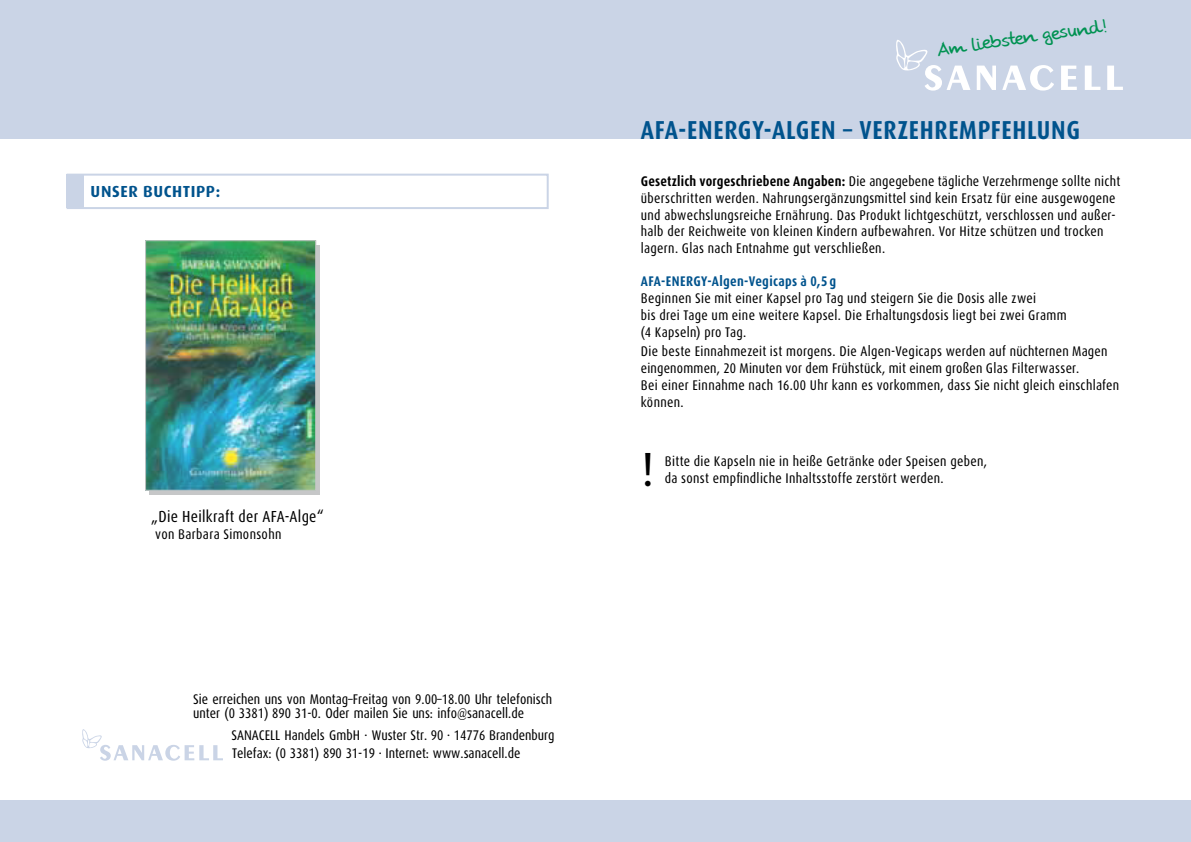
<style>
.page{position:relative;width:1191px;height:842px;background:#fff}
.page>*{position:absolute;margin:0;border:0;box-sizing:border-box;transform-origin:0 0}
.t1{font:48px "Dax Condensed";color:#000}
.t2{font:700 26px "Dax Condensed";letter-spacing:.025em;color:#00538d}
.t3{font:20px "HW Stone";color:#009252}
.t4{font:16px "Dax Condensed";letter-spacing:.02em;color:#000}
.t5{font:700 16px "Dax";letter-spacing:.035em;color:#00538d}
.t6{font:14px/16.8px "Dax Condensed";letter-spacing:.02em;color:#000}
.t7{font:14px/14px "Dax Condensed";color:#000}
.t8{font:700 14px "Dax Condensed";letter-spacing:.025em;color:#00538d}
.s1{font-weight:700}
</style>
<div class="page">
<div style="left:0;top:0;width:1191px;height:139px;background:#cad4e6"></div>
<div style="left:0;top:801px;width:1191px;height:41px;background:#cad4e6"></div>
<div style="left:67px;top:175px;width:17px;height:33px;background:#cad4e6"></div>
<div style="left:67px;top:174px;width:482px;height:35px;border:2px solid #cad4e6"></div>
<svg style="left:82px;top:729px;width:141px;height:32px"></svg>
<svg style="left:896px;top:40px;width:227px;height:51px"></svg>
<div style="left:150px;top:245px;width:170px;height:249px;background:#c6c7c8"></div>
<img style="left:147px;top:242px;width:167px;height:247px">
<div style="left:145px;top:240px;width:171px;height:251px;border:1px solid #c6c7c8"></div>
<p class="t5" style="left:91px;top:182px;width:131px">UNSER BUCHTIPP:</p>
<p class="t4" style="left:150px;top:507px;width:175px">„Die Heilkraft der AFA-Alge“</p>
<p class="t6" style="left:155px;top:526px;width:128px">von Barbara Simonsohn</p>
<p class="t7" style="left:193px;top:693px;width:360px">Sie erreichen uns von Montag–Freitag von 9.00–18.00 Uhr telefonisch unter (0 3381) 890 31-0. Oder mailen Sie uns: info@sanacell.de</p>
<p class="t7" style="left:231px;top:727px;width:324px;line-height:18px">SANACELL Handels GmbH · Wuster Str. 90 · 14776 Brandenburg<br>Telefax: (0 3381) 890 31-19 · Internet: www.sanacell.de</p>
<h3 class="t3" style="left:935px;top:39px;width:173px;rotate:-8deg">Am liebsten gesund!</h3>
<h2 class="t2" style="left:641px;top:115px;width:441px">AFA-ENERGY-ALGEN – VERZEHREMPFEHLUNG</h2>
<p class="t6" style="left:641px;top:173px;width:481px"><span class="s1">Gesetzlich vorgeschriebene Angaben:</span> Die angegebene tägliche Verzehrmenge sollte nicht überschritten werden. Nahrungsergänzungsmittel sind kein Ersatz für eine ausgewogene und abwechslungsreiche Ernährung. Das Produkt lichtgeschützt, verschlossen und außer&shy;halb der Reichweite von kleinen Kindern aufbewahren. Vor Hitze schützen und trocken lagern. Glas nach Entnahme gut verschließen.</p>
<p class="t8" style="left:641px;top:273px;width:197px">AFA-ENERGY-Algen-Vegicaps à 0,5 g</p>
<p class="t6" style="left:641px;top:290px;width:427px">Beginnen Sie mit einer Kapsel pro Tag und steigern Sie die Dosis alle zwei<br>bis drei Tage um eine weitere Kapsel. Die Erhaltungsdosis liegt bei zwei Gramm (4 Kapseln) pro Tag.</p>
<p class="t6" style="left:641px;top:343px;width:480px">Die beste Einnahmezeit ist morgens. Die Algen-Vegicaps werden auf nüchternen Magen eingenommen, 20 Minuten vor dem Frühstück, mit einem großen Glas Filterwasser.<br>Bei einer Einnahme nach 16.00 Uhr kann es vorkommen, dass Sie nicht gleich einschlafen können.</p>
<h1 class="t1" style="left:641px;top:441px;width:15px">!</h1>
<p class="t6" style="left:665px;top:453px;width:324px">Bitte die Kapseln nie in heiße Getränke oder Speisen geben, da sonst empfindliche Inhaltsstoffe zerstört werden.</p>
</div>
